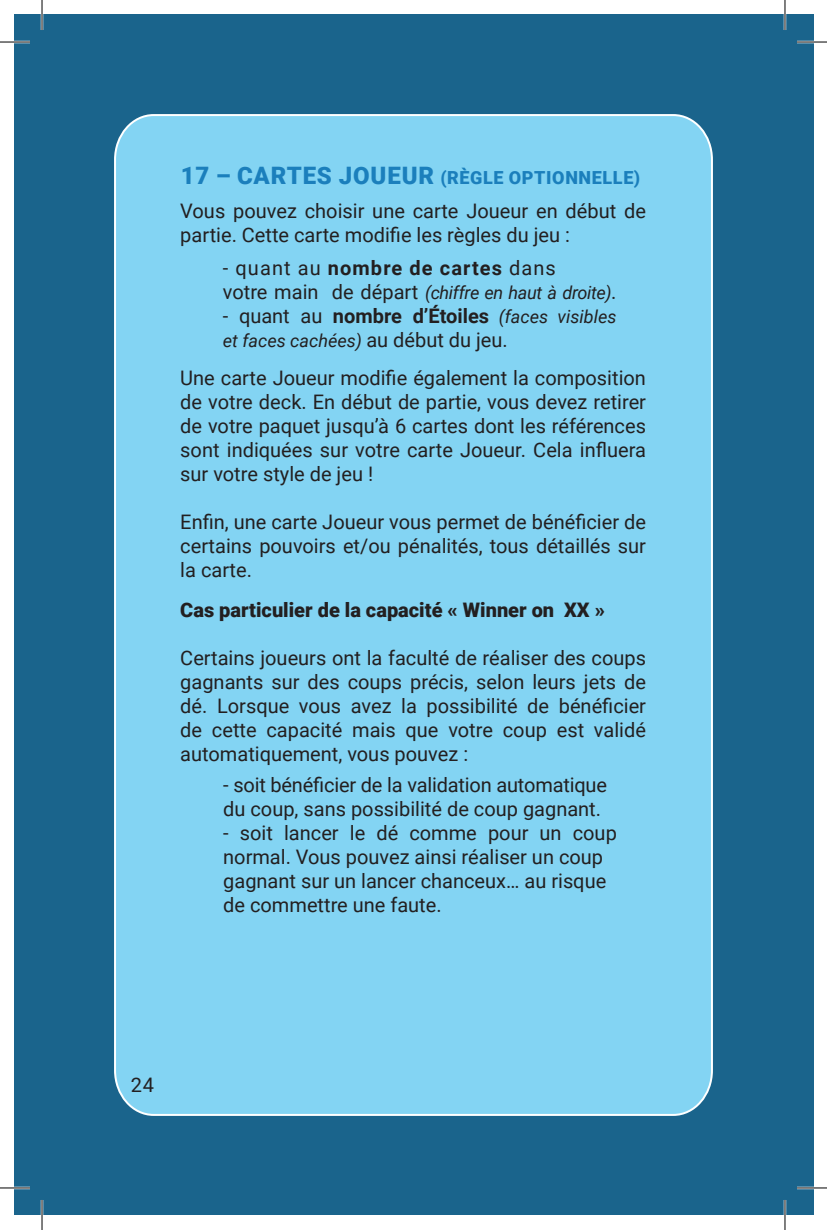
<style>
.page{position:relative;width:827px;height:1230px;background:#fff}
.page>*{position:absolute;margin:0;border:0;box-sizing:border-box;transform-origin:0 0}
.t1{font:20px/24px "Roboto";color:#231f20}
.t2{font:900 20px "Roboto";color:#231f20}
.t3{font:700 20px "Roboto";color:#231f20}
.t4{font:700 20px "Roboto";letter-spacing:.055em;color:#231f20}
.t5{font:italic 18px "Roboto";letter-spacing:-.02em;color:#231f20}
.t6{font:900 18px "Roboto";letter-spacing:.035em;color:#1b7fbc}
.t7{font:italic 18px "Roboto";color:#231f20}
.s1{font-size:24px}
.s2{font-weight:400}
.s3{font-style:normal;font-size:20px}
.s4{font-weight:400;font-style:italic;font-size:18px}
</style>
<div class="page">
<div style="left:15px;top:15px;width:798px;height:1200px;background:#1a648c"></div>
<div style="left:114px;top:114px;width:599px;height:1002px;background:#83d4f3"></div>
<hr style="left:0;top:41px;width:30px;height:2px;background:#fff">
<hr style="left:797px;top:41px;width:30px;height:2px;background:#fff">
<hr style="left:0;top:1186px;width:30px;height:2px;background:#fff">
<hr style="left:797px;top:1186px;width:30px;height:2px;background:#fff">
<hr style="left:41px;top:0;width:2px;height:30px;background:#fff">
<hr style="left:41px;top:1199px;width:2px;height:30px;background:#fff">
<hr style="left:783px;top:0;width:3px;height:30px;background:#fff">
<hr style="left:783px;top:1199px;width:3px;height:30px;background:#fff">
<hr style="left:0;top:42px;width:30px;height:1px;background:#000">
<hr style="left:797px;top:42px;width:30px;height:1px;background:#000">
<hr style="left:0;top:1187px;width:30px;height:1px;background:#000">
<hr style="left:797px;top:1187px;width:30px;height:1px;background:#000">
<hr style="left:42px;top:0;width:1px;height:30px;background:#000">
<hr style="left:42px;top:1199px;width:1px;height:30px;background:#000">
<hr style="left:784px;top:0;width:1px;height:30px;background:#000">
<hr style="left:784px;top:1199px;width:1px;height:30px;background:#000">
<p class="t6" style="left:181px;top:165px;width:461px"><span class="s1">17 – CARTES JOUEUR</span> (RÈGLE OPTIONNELLE)</p>
<p class="t1" style="left:180px;top:198px;width:467px">Vous pouvez choisir une carte Joueur en début de partie. Cette carte modifie les règles du jeu :</p>
<p class="t4" style="left:223px;top:254px;width:334px"><span class="s2">- quant au</span> nombre de cartes <span class="s2">dans</span></p>
<p class="t5" style="left:223px;top:280px;width:395px"><span class="s3">votre main de départ</span> (chiffre en haut à droite)<span class="s3">.</span></p>
<p class="t3" style="left:223px;top:302px;width:395px"><span class="s2">- quant au</span> nombre d’Étoiles <span class="s4">(faces visibles</span></p>
<p class="t7" style="left:223px;top:328px;width:286px">et faces cachées) <span class="s3">au début du jeu.</span></p>
<p class="t1" style="left:180px;top:365px;width:467px;text-align:justify">Une carte Joueur modifie également la composition de votre deck. En début de partie, vous devez retirer de votre paquet jusqu’à 6 cartes dont les références sont indiquées sur votre carte Joueur. Cela influera sur votre style de jeu !</p>
<p class="t1" style="left:180px;top:509px;width:467px;text-align:justify">Enfin, une carte Joueur vous permet de bénéficier de certains pouvoirs et/ou pénalités, tous détaillés sur la carte.</p>
<p class="t2" style="left:180px;top:596px;width:426px">Cas particulier de la capacité « Winner on XX »</p>
<p class="t1" style="left:180px;top:645px;width:467px;text-align:justify">Certains joueurs ont la faculté de réaliser des coups gagnants sur des coups précis, selon leurs jets de dé. Lorsque vous avez la possibilité de bénéficier de cette capacité mais que votre coup est validé automatiquement, vous pouvez :</p>
<p class="t1" style="left:223px;top:771px;width:385px">- soit bénéficier de la validation automatique du coup, sans possibilité de coup gagnant.</p>
<p class="t1" style="left:223px;top:819px;width:395px">- soit lancer le dé comme pour un coup normal. Vous pouvez ainsi réaliser un coup gagnant sur un lancer chanceux… au risque de commettre une faute.</p>
<p class="t1" style="left:131px;top:1072px;width:25px">24</p>
</div>
